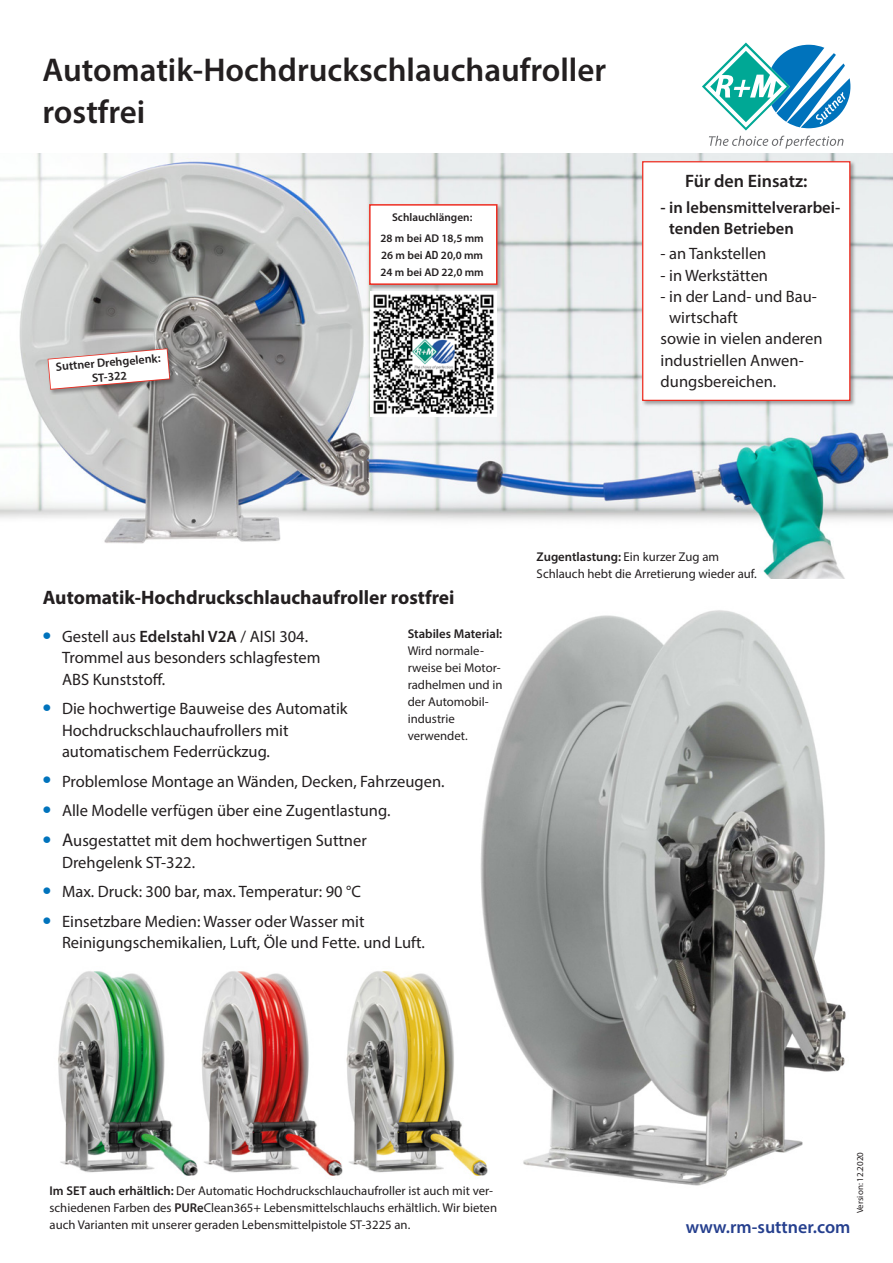
<style>
.page{position:relative;width:893px;height:1263px;background:#fff}
.page>*{position:absolute;margin:0;border:0;box-sizing:border-box;transform-origin:0 0}
.PDF_2011_-_Headline{font:600 33px/42.5px "Myriad Pro";color:#231f20}
.PDF_2011_-_Headline-2{font:700 19.5px "Myriad Pro";color:#231f20}
.t1{font:600 18px "Myriad Pro";color:#253f8e}
.PDF_2011_-_AT_-_13{font:600 18px "Myriad Pro";color:#231f20}
.PDF_2011_-_AT_-_13-2{font:16.5px/21.3px "Myriad Pro";color:#231f20}
.PDF_2011_-_AT_-_13-3{font:600 16.5px/21.3px "Myriad Pro";color:#231f20}
.t2{font:12.75px/17px "Myriad Pro";color:#231f20}
._2010_AT_-_Master_9{font:600 12px/14.2px "Myriad Pro";color:#231f20;text-align:center}
._2010_AT_-_Master_9-2{font:600 11.25px/17px "Myriad Pro";color:#231f20;text-align:justify}
.PDF_2011_-_AT_-_13-4{font:9px "Myriad Pro";color:#231f20}
.s1{font-family:"Arial Narrow";font-weight:700}
.s2{font-weight:600}
.s3{font-size:31.8px;color:#0073bc}
.s4{font-size:18.45px}
</style>
<div class="page">
<svg style="left:702px;top:43px;width:148px;height:106px"></svg>
<img style="left:0;top:153px;width:893px;height:425px">
<div style="left:641px;top:160px;width:215px;height:247px;background:#231f20;opacity:.4"></div>
<div style="left:642px;top:161px;width:208px;height:240px;background:#fff;border:1px solid #ee2e22"></div>
<div style="left:368px;top:203px;width:135px;height:88px;background:#231f20;opacity:.4"></div>
<div style="left:369px;top:204px;width:128px;height:81px;background:#fff;border:2px solid #ee2e22"></div>
<img style="left:480px;top:610px;width:366px;height:576px">
<img style="left:58px;top:971px;width:140px;height:205px">
<img style="left:201px;top:971px;width:142px;height:205px">
<img style="left:346px;top:966px;width:143px;height:214px">
<div style="left:47px;top:348px;width:129px;height:47px;background:#231f20;opacity:.4"></div>
<svg style="left:47px;top:348px;width:124px;height:43px"></svg>
<img style="left:371px;top:291px;width:125px;height:126px">
<p class="PDF_2011_-_Headline" style="left:43px;top:48px;width:565px">Automatik-Hochdruckschlauchaufroller rostfrei</p>
<p class="_2010_AT_-_Master_9" style="left:55px;top:359px;width:106px;rotate:-5deg">Suttner Drehgelenk:<br>ST-322</p>
<p class="_2010_AT_-_Master_9-2" style="left:392px;top:209px;width:82px">Schlauchlängen:</p>
<p class="_2010_AT_-_Master_9-2" style="left:381px;top:230px;width:105px">28 m bei AD 18,5 mm 26 m bei <span class="s1">AD</span> 20,0 mm 24 m bei AD 22,0 mm</p>
<p class="PDF_2011_-_AT_-_13" style="left:685px;top:170px;width:124px">Für den Einsatz:</p>
<p class="PDF_2011_-_AT_-_13-3" style="left:669px;top:196px;width:173px;text-indent:-9px">- in lebensmittelverarbei&shy;tenden Betrieben</p>
<p class="PDF_2011_-_AT_-_13-2" style="left:661px;top:243px;width:107px">- an Tankstellen</p>
<p class="PDF_2011_-_AT_-_13-2" style="left:661px;top:264px;width:109px">- in Werkstätten</p>
<p class="PDF_2011_-_AT_-_13-2" style="left:669px;top:285px;width:149px;text-indent:-9px">- in der Land- und Bau&shy;wirtschaft</p>
<p class="PDF_2011_-_AT_-_13-2" style="left:661px;top:328px;width:163px">sowie in vielen anderen industriellen Anwen&shy;dungsbereichen.</p>
<p class="PDF_2011_-_Headline-2" style="left:43px;top:584px;width:413px">Automatik-Hochdruckschlauchaufroller rostfrei</p>
<p class="t2" style="left:408px;top:625px;width:96px"><span class="s2">Stabiles Material:<br></span>Wird normale&shy;rweise bei Motor&shy;radhelmen und in der Automobil&shy;industrie verwendet.</p>
<p class="PDF_2011_-_AT_-_13-2" style="left:62px;top:626px;width:260px;text-indent:-20px"><span class="s3">•</span> Gestell aus <span class="s2">Edelstahl V2A</span> / AISI 304.<br>Trommel aus besonders schlagfestem<br>ABS Kunststoff.</p>
<p class="PDF_2011_-_AT_-_13-2" style="left:62px;top:698px;width:287px;text-indent:-20px"><span class="s3">•</span> Die hochwertige Bauweise des Automatik<br>Hochdruckschlauchaufrollers mit automatischem Federrückzug.</p>
<p class="PDF_2011_-_AT_-_13-2" style="left:43px;top:770px;width:404px"><span class="s3">•</span> Problemlose Montage an Wänden, Decken, Fahrzeugen.</p>
<p class="PDF_2011_-_AT_-_13-2" style="left:43px;top:800px;width:349px"><span class="s3">•</span> Alle Modelle verfügen über eine Zugentlastung.</p>
<p class="PDF_2011_-_AT_-_13-2" style="left:62px;top:830px;width:306px;text-indent:-20px"><span class="s3">•</span> <span class="s4">A</span>usgestattet mit dem hochwertigen Suttner<br>Drehgelenk ST-322.</p>
<p class="PDF_2011_-_AT_-_13-2" style="left:43px;top:881px;width:320px"><span class="s3">•</span> Max. Druck: 300 bar, max. Temperatur: 90 °C</p>
<p class="PDF_2011_-_AT_-_13-2" style="left:62px;top:910px;width:364px;text-indent:-20px"><span class="s3">•</span> Einsetzbare Medien: Wasser oder Wasser mit<br>Reinigungschemikalien, Luft, Öle und Fette. und Luft.</p>
<p class="t2" style="left:537px;top:548px;width:222px"><span class="s2">Zugentlastung:</span> Ein kurzer Zug am<br>Schlauch hebt die Arretierung wieder auf.</p>
<p class="t2" style="left:50px;top:1182px;width:449px"><span class="s2">Im SET auch erhältlich:</span> Der Automatic Hochdruckschlauchaufroller ist auch mit ver&shy;schiedenen Farben des <span class="s2">PURe</span>Clean365+ Lebensmittelschlauchs erhältlich. Wir bieten auch Varianten mit unserer geraden Lebensmittelpistole ST-3225 an.</p>
<p class="PDF_2011_-_AT_-_13-4" style="left:855px;top:1213px;width:63px;rotate:-90deg">Version: 12.2020</p>
<p class="t1" style="left:686px;top:1215px;width:166px">www.rm-suttner.com</p>
</div>
